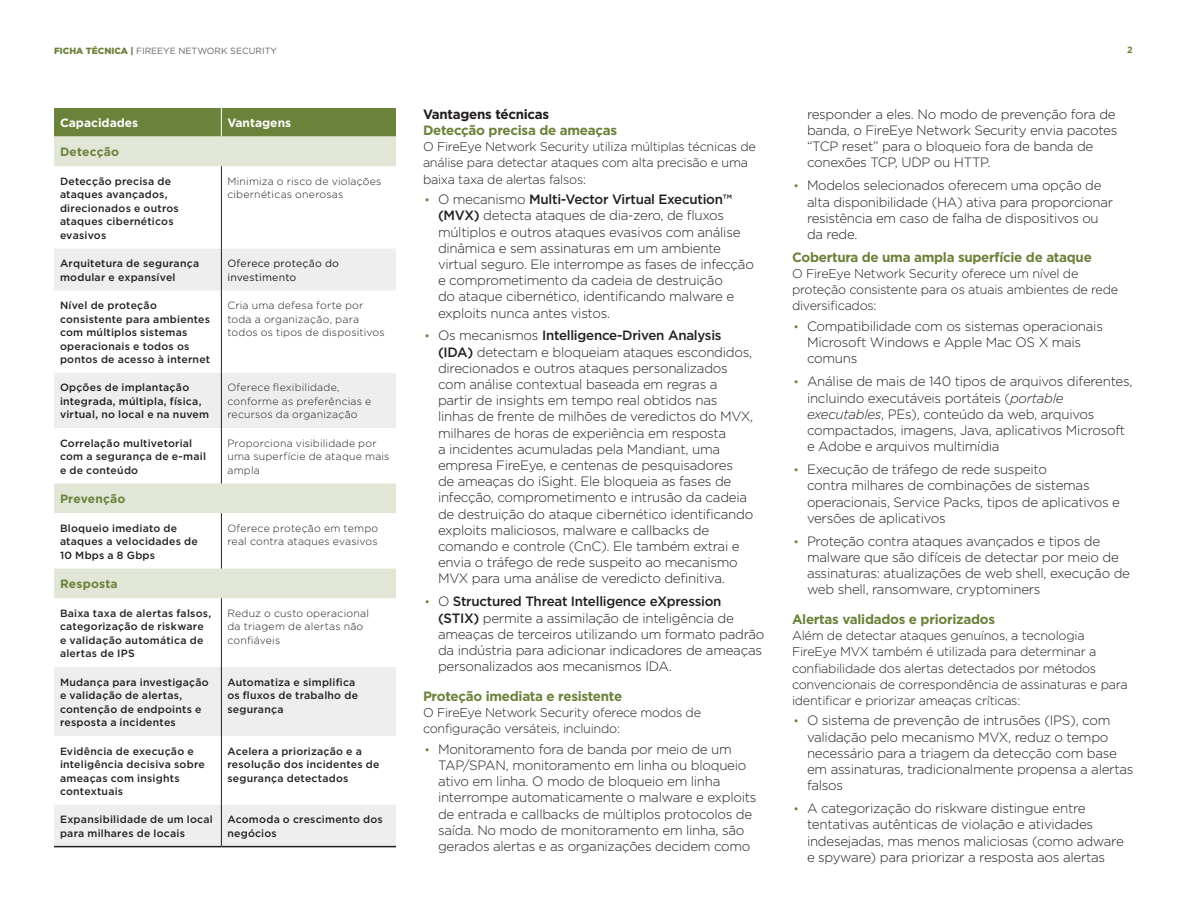
<style>
.page{position:relative;width:1188px;height:918px;background:#fff}
.page>*{position:absolute;margin:0;border:0;box-sizing:border-box;transform-origin:0 0}
.t1{font:300 13.5px/16.2px "Gotham";letter-spacing:-.02em;color:#231f20}
.Subhead_Level_2_gree{font:700 13.5px "Gotham";letter-spacing:-.02em;color:#6b823a}
.Subhead_L1_9_12{font:700 13.5px "Gotham";letter-spacing:-.02em;color:#231f20}
.Body_text8_5_11_5_be{font:300 12.75px/16.2px "Gotham";letter-spacing:-.02em;color:#231f20}
.Table_Head_2{font:700 12px "Gotham";letter-spacing:.02em;color:#6b823a}
.t2{font:700 12px "Gotham";color:#fff}
.Table_Text_Body_Medi{font:500 10.5px/13.5px "Gotham";letter-spacing:.02em;color:#231f20}
.Table_Text_Body{font:300 10.5px/13.5px "Gotham";letter-spacing:.02em;color:#231f20}
.Table_Text_Body-2{font:10.5px/13.5px "Gotham";letter-spacing:.02em;color:#231f20}
.t3{font:9px "Gotham";color:#656565}
.t4{font:700 9px "Gotham";color:#6b823a}
.s1{font-weight:900;color:#6b823a}
.s2{font-size:12px;color:#6b823a}
.s3{font-weight:500}
.s4{font-style:italic}
</style>
<div class="page">
<svg style="left:54px;top:137px;width:342px;height:112px"></svg>
<svg style="left:54px;top:249px;width:342px;height:597px"></svg>
<hr style="left:221px;top:166px;width:1px;height:83px;background:#231f20">
<hr style="left:221px;top:249px;width:1px;height:41px;background:#231f20">
<hr style="left:221px;top:290px;width:1px;height:83px;background:#231f20">
<hr style="left:221px;top:373px;width:1px;height:55px;background:#231f20">
<hr style="left:221px;top:428px;width:1px;height:56px;background:#231f20">
<hr style="left:221px;top:513px;width:1px;height:56px;background:#231f20">
<hr style="left:221px;top:598px;width:1px;height:69px;background:#231f20">
<hr style="left:221px;top:667px;width:1px;height:69px;background:#231f20">
<hr style="left:221px;top:736px;width:1px;height:69px;background:#231f20">
<hr style="left:221px;top:805px;width:1px;height:41px;background:#231f20">
<hr style="left:54px;top:846px;width:167px;height:1px;background:#231f20">
<hr style="left:221px;top:846px;width:175px;height:1px;background:#231f20">
<div style="left:54px;top:108px;width:342px;height:29px;background:#6b823a"></div>
<p class="t3" style="left:54px;top:45px;width:224px"><span class="s1">FICHA TÉCNICA |</span> FIREEYE NETWORK SECURITY</p>
<p class="t4" style="left:1127px;top:44px;width:7px">2</p>
<p class="t2" style="left:60px;top:115px;width:80px">Capacidades</p>
<p class="t2" style="left:227px;top:115px;width:65px">Vantagens</p>
<p class="Table_Head_2" style="left:60px;top:144px;width:61px">Detecção</p>
<p class="Table_Text_Body_Medi" style="left:60px;top:174px;width:120px">Detecção precisa de ataques avançados, direcionados e outros ataques cibernéticos evasivos</p>
<p class="Table_Text_Body" style="left:227px;top:174px;width:156px">Minimiza o risco de violações cibernéticas onerosas</p>
<p class="Table_Text_Body_Medi" style="left:60px;top:257px;width:141px">Arquitetura de segurança modular e expansível</p>
<p class="Table_Text_Body-2" style="left:227px;top:257px;width:113px">Oferece proteção do investimento</p>
<p class="Table_Text_Body_Medi" style="left:60px;top:298px;width:152px">Nível de proteção consistente para ambientes com múltiplos sistemas operacionais e todos os pontos de acesso à internet</p>
<p class="Table_Text_Body" style="left:227px;top:298px;width:159px">Cria uma defesa forte por toda a organização, para todos os tipos de dispositivos</p>
<p class="Table_Text_Body_Medi" style="left:60px;top:381px;width:151px">Opções de implantação integrada, múltipla, física, virtual, no local e na nuvem</p>
<p class="Table_Text_Body" style="left:227px;top:381px;width:145px">Oferece flexibilidade, conforme as preferências e recursos da organização</p>
<p class="Table_Text_Body_Medi" style="left:60px;top:436px;width:148px">Correlação multivetorial com a segurança de e-mail e de conteúdo</p>
<p class="Table_Text_Body" style="left:227px;top:436px;width:164px">Proporciona visibilidade por uma superfície de ataque mais ampla</p>
<p class="Table_Head_2" style="left:60px;top:491px;width:67px">Prevenção</p>
<p class="Table_Text_Body_Medi" style="left:60px;top:521px;width:139px">Bloqueio imediato de ataques a velocidades de<br>10 Mbps a 8 Gbps</p>
<p class="Table_Text_Body" style="left:227px;top:521px;width:152px">Oferece proteção em tempo real contra ataques evasivos</p>
<p class="Table_Head_2" style="left:60px;top:576px;width:59px">Resposta</p>
<p class="Table_Text_Body_Medi" style="left:60px;top:606px;width:153px">Baixa taxa de alertas falsos, categorização de riskware e validação automática de alertas de IPS</p>
<p class="Table_Text_Body" style="left:227px;top:606px;width:143px">Reduz o custo operacional da triagem de alertas não confiáveis</p>
<p class="Table_Text_Body_Medi" style="left:60px;top:675px;width:150px">Mudança para investigação e validação de alertas, contenção de endpoints e resposta a incidentes</p>
<p class="Table_Text_Body_Medi" style="left:227px;top:675px;width:132px">Automatiza e simplifica os fluxos de trabalho de segurança</p>
<p class="Table_Text_Body_Medi" style="left:60px;top:744px;width:146px">Evidência de execução e inteligência decisiva sobre ameaças com insights contextuais</p>
<p class="Table_Text_Body_Medi" style="left:227px;top:744px;width:154px">Acelera a priorização e a resolução dos incidentes de segurança detectados</p>
<p class="Table_Text_Body_Medi" style="left:60px;top:813px;width:154px">Expansibilidade de um local para milhares de locais</p>
<p class="Table_Text_Body_Medi" style="left:227px;top:813px;width:157px">Acomoda o crescimento dos negócios</p>
<p class="Subhead_L1_9_12" style="left:423px;top:105px;width:128px">Vantagens técnicas</p>
<p class="Subhead_Level_2_gree" style="left:423px;top:121px;width:196px">Detecção precisa de ameaças</p>
<p class="Body_text8_5_11_5_be" style="left:423px;top:138px;width:334px">O FireEye Network Security utiliza múltiplas técnicas de análise para detectar ataques com alta precisão e uma baixa taxa de alertas falsos:</p>
<p class="t1" style="left:438px;top:191px;width:317px;text-indent:-14px"><span class="s2">•</span> O mecanismo <span class="s3">Multi-Vector Virtual Execution™ (MVX)</span> detecta ataques de dia-zero, de fluxos múltiplos e outros ataques evasivos com análise dinâmica e sem assinaturas em um ambiente virtual seguro. Ele interrompe as fases de infecção e comprometimento da cadeia de destruição<br>do ataque cibernético, identificando malware e exploits nunca antes vistos.</p>
<p class="t1" style="left:438px;top:327px;width:317px;text-indent:-14px"><span class="s2">•</span> Os mecanismos <span class="s3">Intelligence-Driven Analysis (IDA)</span> detectam e bloqueiam ataques escondidos, direcionados e outros ataques personalizados com análise contextual baseada em regras a partir de insights em tempo real obtidos nas linhas de frente de milhões de veredictos do MVX, milhares de horas de experiência em resposta<br>a incidentes acumuladas pela Mandiant, uma empresa FireEye, e centenas de pesquisadores<br>de ameaças do iSight. Ele bloqueia as fases de infecção, comprometimento e intrusão da cadeia de destruição do ataque cibernético identificando exploits maliciosos, malware e callbacks de comando e controle (CnC). Ele também extrai e envia o tráfego de rede suspeito ao mecanismo MVX para uma análise de veredicto definitiva.</p>
<p class="t1" style="left:438px;top:593px;width:328px;text-indent:-14px"><span class="s2">•</span> O <span class="s3">Structured Threat Intelligence eXpression (STIX)</span> permite a assimilação de inteligência de ameaças de terceiros utilizando um formato padrão da indústria para adicionar indicadores de ameaças personalizados aos mecanismos IDA.</p>
<p class="Subhead_Level_2_gree" style="left:423px;top:687px;width:201px">Proteção imediata e resistente</p>
<p class="Body_text8_5_11_5_be" style="left:423px;top:704px;width:280px">O FireEye Network Security oferece modos de configuração versáteis, incluindo:</p>
<p class="t1" style="left:438px;top:741px;width:320px;text-indent:-14px"><span class="s2">•</span> Monitoramento fora de banda por meio de um TAP/SPAN, monitoramento em linha ou bloqueio ativo em linha. O modo de bloqueio em linha interrompe automaticamente o malware e exploits de entrada e callbacks de múltiplos protocolos de saída. No modo de monitoramento em linha, são gerados alertas e as organizações decidem como</p>
<p class="t1" style="left:807px;top:106px;width:312px">responder a eles. No modo de prevenção fora de banda, o FireEye Network Security envia pacotes “TCP reset” para o bloqueio fora de banda de conexões TCP, UDP ou HTTP.</p>
<p class="t1" style="left:807px;top:177px;width:307px;text-indent:-14px"><span class="s2">•</span> Modelos selecionados oferecem uma opção de alta disponibilidade (HA) ativa para proporcionar resistência em caso de falha de dispositivos ou da rede.</p>
<p class="Subhead_Level_2_gree" style="left:792px;top:248px;width:301px">Cobertura de uma ampla superfície de ataque</p>
<p class="Body_text8_5_11_5_be" style="left:792px;top:265px;width:328px">O FireEye Network Security oferece um nível de proteção consistente para os atuais ambientes de rede diversificados:</p>
<p class="t1" style="left:807px;top:318px;width:298px;text-indent:-14px"><span class="s2">•</span> Compatibilidade com os sistemas operacionais<br>Microsoft Windows e Apple Mac OS X mais comuns</p>
<p class="t1" style="left:807px;top:373px;width:327px;text-indent:-14px"><span class="s2">•</span> Análise de mais de 140 tipos de arquivos diferentes, incluindo executáveis portáteis (<span class="s4">portable executables</span>, PEs), conteúdo da web, arquivos compactados, imagens, Java, aplicativos Microsoft e Adobe e arquivos multimídia</p>
<p class="t1" style="left:807px;top:461px;width:314px;text-indent:-14px"><span class="s2">•</span> Execução de tráfego de rede suspeito<br>contra milhares de combinações de sistemas operacionais, Service Packs, tipos de aplicativos e versões de aplicativos</p>
<p class="t1" style="left:807px;top:532px;width:325px;text-indent:-14px"><span class="s2">•</span> Proteção contra ataques avançados e tipos de malware que são difíceis de detectar por meio de assinaturas: atualizações de web shell, execução de web shell, ransomware, cryptominers</p>
<p class="Subhead_Level_2_gree" style="left:792px;top:610px;width:205px">Alertas validados e priorizados</p>
<p class="Body_text8_5_11_5_be" style="left:792px;top:627px;width:337px">Além de detectar ataques genuínos, a tecnologia FireEye MVX também é utilizada para determinar a confiabilidade dos alertas detectados por métodos convencionais de correspondência de assinaturas e para identificar e priorizar ameaças críticas:</p>
<p class="t1" style="left:807px;top:712px;width:328px;text-indent:-14px"><span class="s2">•</span> O sistema de prevenção de intrusões (IPS), com validação pelo mecanismo MVX, reduz o tempo necessário para a triagem da detecção com base em assinaturas, tradicionalmente propensa a alertas falsos</p>
<p class="t1" style="left:807px;top:800px;width:318px;text-indent:-14px"><span class="s2">•</span> A categorização do riskware distingue entre tentativas autênticas de violação e atividades indesejadas, mas menos maliciosas (como adware e spyware) para priorizar a resposta aos alertas</p>
</div>
